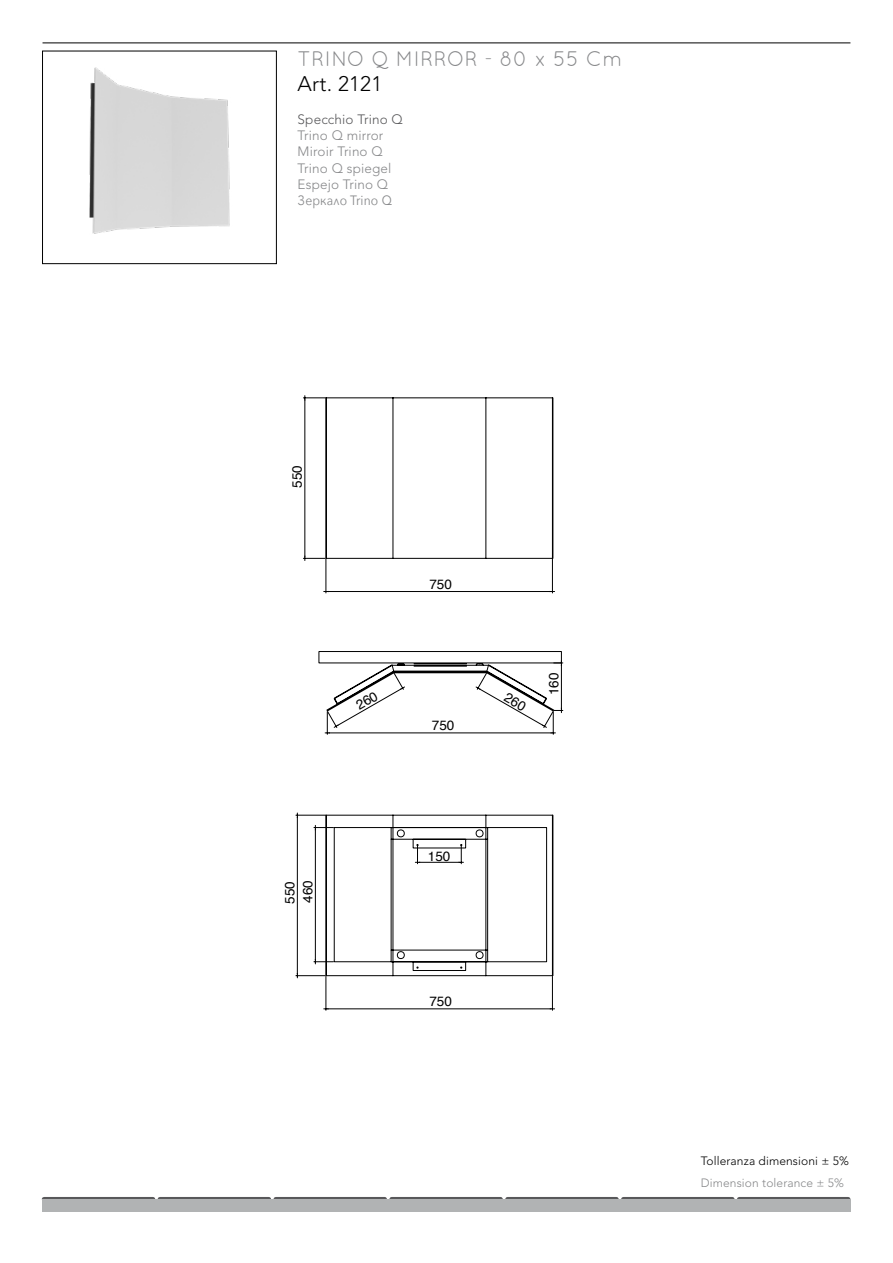
<style>
.page{position:relative;width:893px;height:1263px;background:#fff}
.page>*{position:absolute;margin:0;border:0;box-sizing:border-box;transform-origin:0 0}
.t1{font:21px "Quicksand";letter-spacing:.01em;color:#87888a}
.t2{font:300 21px "Avenir LT Pro";letter-spacing:.01em;color:#000}
.t3{font:300 13.5px/16.2px "Avenir LT Pro";letter-spacing:.01em;color:#87888a}
.t4{font:13.5px "Helvetica";color:#000}
.t5{font:300 13.5px "Avenir LT Pro";letter-spacing:.01em;color:#58585a}
.t6{font:13.5px "Avenir Next";letter-spacing:.01em;color:#87888a;scale:.9 1}
.t7{font:300 12px "Avenir LT Pro";letter-spacing:.01em;color:#000}
.t8{font:300 12px "Avenir LT Pro";letter-spacing:.01em;color:#87888a}
</style>
<div class="page">
<svg style="left:319px;top:397px;width:243px;height:579px"></svg>
<svg style="left:314px;top:827px;width:19px;height:3px"></svg>
<svg style="left:314px;top:959px;width:19px;height:3px"></svg>
<hr style="left:315px;top:825px;width:1px;height:139px;background:#000">
<hr style="left:326px;top:559px;width:1px;height:34px;background:#000">
<hr style="left:552px;top:559px;width:1px;height:34px;background:#000">
<hr style="left:324px;top:591px;width:231px;height:1px;background:#000">
<svg style="left:303px;top:398px;width:23px;height:2px"></svg>
<svg style="left:303px;top:556px;width:22px;height:3px"></svg>
<hr style="left:305px;top:396px;width:1px;height:164px;background:#000">
<hr style="left:325px;top:733px;width:230px;height:1px;background:#000">
<svg style="left:554px;top:663px;width:9px;height:2px"></svg>
<hr style="left:561px;top:661px;width:1px;height:52px;background:#000">
<hr style="left:326px;top:976px;width:1px;height:34px;background:#000">
<hr style="left:552px;top:976px;width:1px;height:34px;background:#000">
<hr style="left:324px;top:1008px;width:231px;height:1px;background:#000">
<svg style="left:417px;top:846px;width:3px;height:18px"></svg>
<svg style="left:459px;top:846px;width:3px;height:18px"></svg>
<hr style="left:415px;top:862px;width:48px;height:1px;background:#000">
<hr style="left:296px;top:815px;width:30px;height:1px;background:#000">
<svg style="left:296px;top:973px;width:29px;height:3px"></svg>
<hr style="left:297px;top:813px;width:1px;height:165px;background:#000">
<hr style="left:43px;top:43px;width:807px;height:1px;background:#000">
<hr style="left:44px;top:1197px;width:109px;height:4px;background:#58585a">
<hr style="left:160px;top:1197px;width:109px;height:4px;background:#58585a">
<hr style="left:276px;top:1197px;width:109px;height:4px;background:#58585a">
<hr style="left:392px;top:1197px;width:109px;height:4px;background:#58585a">
<hr style="left:507px;top:1197px;width:109px;height:4px;background:#58585a">
<hr style="left:623px;top:1197px;width:109px;height:4px;background:#58585a">
<hr style="left:739px;top:1197px;width:109px;height:4px;background:#58585a">
<div style="left:42px;top:1199px;width:808px;height:13px;background:#b1b3b4"></div>
<img style="left:89px;top:67px;width:141px;height:167px">
<div style="left:42px;top:51px;width:235px;height:213px;border:1px solid #000"></div>
<svg style="left:327px;top:673px;width:78px;height:61px"></svg>
<svg style="left:476px;top:673px;width:87px;height:61px"></svg>
<h1 class="t1" style="left:298px;top:46px;width:326px">TRINO Q MIRROR - 80 x 55 Cm</h1>
<h1 class="t2" style="left:298px;top:71px;width:86px">Art. 2121</h1>
<p class="t5" style="left:298px;top:111px;width:107px">Specchio Trino Q</p>
<p class="t3" style="left:298px;top:128px;width:95px">Trino Q mirror<br>Miroir Trino Q<br>Trino Q spiegel<br>Espejo Trino Q</p>
<p class="t6" style="left:298px;top:189px;width:106px">Зеркало Trino Q</p>
<p class="t4" style="left:287px;top:488px;width:24px;rotate:-90deg">550</p>
<p class="t4" style="left:279px;top:904px;width:24px;rotate:-90deg">550</p>
<p class="t4" style="left:297px;top:903px;width:24px;rotate:-90deg">460</p>
<p class="t4" style="left:429px;top:573px;width:24px">750</p>
<p class="t4" style="left:432px;top:715px;width:24px">750</p>
<p class="t4" style="left:428px;top:846px;width:24px">150</p>
<p class="t4" style="left:429px;top:991px;width:24px">750</p>
<p class="t4" style="left:543px;top:695px;width:24px;rotate:-90deg">160</p>
<p class="t7" style="left:701px;top:1154px;width:150px">Tolleranza dimensioni ± 5%</p>
<p class="t8" style="left:701px;top:1175px;width:145px">Dimension tolerance ± 5%</p>
</div>
